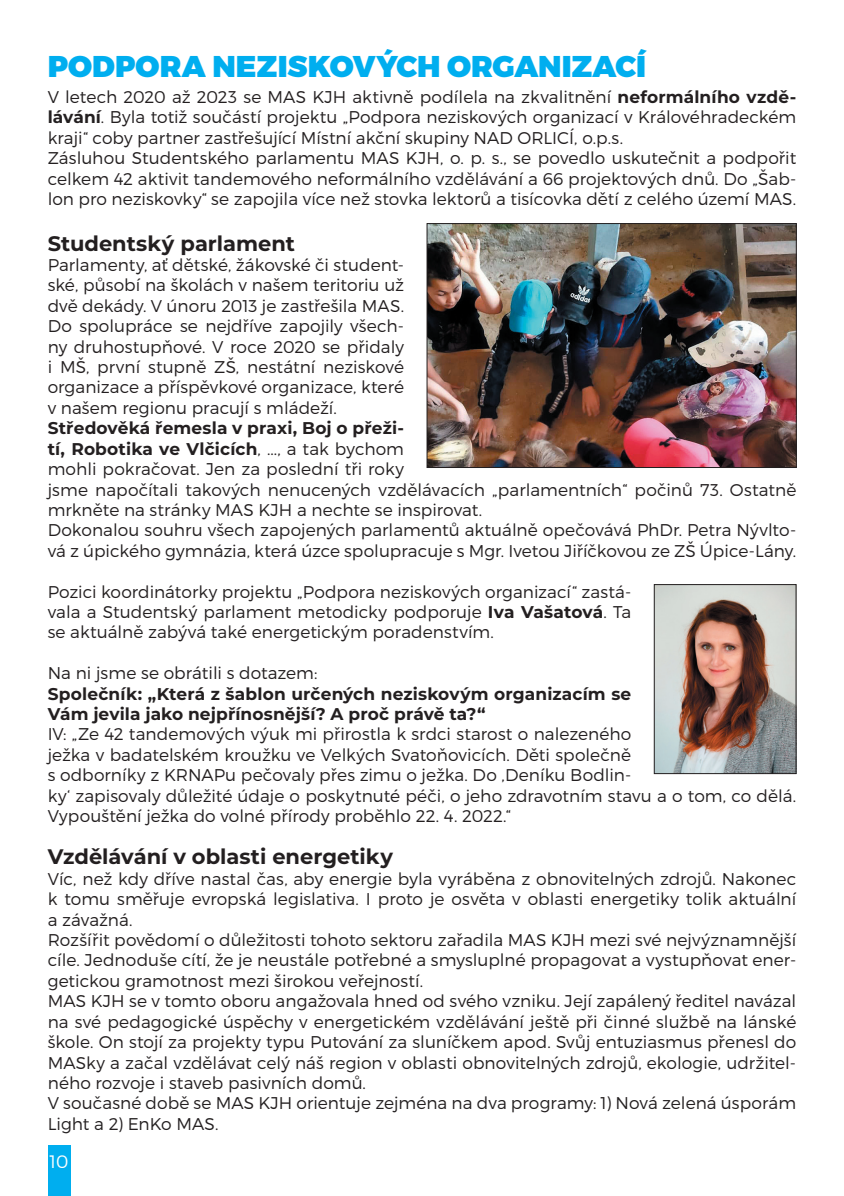
<style>
.page{position:relative;width:844px;height:1196px;background:#fff}
.page>*{position:absolute;margin:0;border:0;box-sizing:border-box;transform-origin:0 0}
.t1{font:900 30px "Montserrat";letter-spacing:.005em;color:#00aeef}
.t2{font:700 21px "Montserrat";color:#231f20}
.t3{font:300 18px "Montserrat";color:#fff}
.t4{font:300 17px/20.4px "Montserrat";color:#231f20}
.t5{font:700 17px/20.4px "Montserrat";letter-spacing:.005em;color:#231f20}
.s1{font-weight:700}
</style>
<div class="page">
<div style="left:48px;top:1145px;width:22px;height:50px;background:#00aeef"></div>
<img style="left:656px;top:586px;width:138px;height:185px">
<div style="left:654px;top:584px;width:142px;height:189px;border:1px solid #231f20"></div>
<img style="left:429px;top:225px;width:365px;height:240px">
<div style="left:427px;top:223px;width:369px;height:244px;border:1px solid #231f20"></div>
<h1 class="t1" style="left:48px;top:54px;width:600px">PODPORA NEZISKOVÝCH ORGANIZACÍ</h1>
<p class="t4" style="left:48px;top:88px;width:750px">V letech 2020 až 2023 se MAS KJH aktivně podílela na zkvalitnění <span class="s1">neformálního vzdě&shy;lávání</span>. Byla totiž součástí projektu „Podpora neziskových organizací v Královéhradeckém kraji“ coby partner zastřešující Místní akční skupiny NAD ORLICÍ, o.p.s.<br>Zásluhou Studentského parlamentu MAS KJH, o. p. s., se povedlo uskutečnit a podpořit celkem 42 aktivit tandemového neformálního vzdělávání a 66 projektových dnů. Do „Šab&shy;lon pro neziskovky“ se zapojila více než stovka lektorů a tisícovka dětí z celého území MAS.</p>
<p class="t2" style="left:48px;top:235px;width:249px">Studentský parlament</p>
<p class="t4" style="left:48px;top:256px;width:358px;text-align:justify">Parlamenty, ať dětské, žákovské či student&shy;ské, působí na školách v našem teritoriu už dvě dekády. V únoru 2013 je zastřešila MAS.<br>Do spolupráce se nejdříve zapojily všech&shy;ny druhostupňové. V roce 2020 se přidaly i MŠ, první stupně ZŠ, nestátní neziskové organizace a příspěvkové organizace, které v našem regionu pracují s mládeží.</p>
<p class="t4" style="left:48px;top:419px;width:750px"><span class="s1">Středověká řemesla v praxi, Boj o přeži-<br>tí, Robotika ve Vlčicích</span>, ..., a tak bychom<br>mohli pokračovat. Jen za poslední tři roky<br>jsme napočítali takových nenucených vzdělávacích „parlamentních“ počinů 73. Ostatně mrkněte na stránky MAS KJH a nechte se inspirovat.<br>Dokonalou souhru všech zapojených parlamentů aktuálně opečovává PhDr. Petra Nývlto&shy;vá z úpického gymnázia, která úzce spolupracuje s Mgr. Ivetou Jiříčkovou ze ZŠ Úpice-Lány.</p>
<p class="t4" style="left:48px;top:582px;width:585px;text-align:justify">Pozici koordinátorky projektu „Podpora neziskových organizací“ zastá&shy;vala a Studentský parlament metodicky podporuje <span class="s1">Iva Vašatová</span>. Ta se aktuálně zabývá také energetickým poradenstvím.</p>
<p class="t4" style="left:48px;top:664px;width:271px">Na ni jsme se obrátili s dotazem:</p>
<p class="t5" style="left:48px;top:684px;width:585px">Společník: „Která z šablon určených neziskovým organizacím se<br>Vám jevila jako nejpřínosnější? A proč právě ta?“</p>
<p class="t4" style="left:48px;top:725px;width:750px">IV: „Ze 42 tandemových výuk mi přirostla k srdci starost o nalezeného<br>ježka v badatelském kroužku ve Velkých Svatoňovicích. Děti společně<br>s odborníky z KRNAPu pečovaly přes zimu o ježka. Do ‚Deníku Bodlin-<br>ky‘ zapisovaly důležité údaje o poskytnuté péči, o jeho zdravotním stavu a o tom, co dělá.<br>Vypouštění ježka do volné přírody proběhlo 22. 4. 2022.“</p>
<p class="t2" style="left:48px;top:848px;width:347px">Vzdělávání v oblasti energetiky</p>
<p class="t4" style="left:48px;top:869px;width:750px">Víc, než kdy dříve nastal čas, aby energie byla vyráběna z obnovitelných zdrojů. Nakonec k tomu směřuje evropská legislativa. I proto je osvěta v oblasti energetiky tolik aktuální a závažná.<br>Rozšířit povědomí o důležitosti tohoto sektoru zařadila MAS KJH mezi své nejvýznamnější cíle. Jednoduše cítí, že je neustále potřebné a smysluplné propagovat a vystupňovat ener&shy;getickou gramotnost mezi širokou veřejností.<br>MAS KJH se v tomto oboru angažovala hned od svého vzniku. Její zapálený ředitel navázal na své pedagogické úspěchy v energetickém vzdělávání ještě při činné službě na lánské škole. On stojí za projekty typu Putování za sluníčkem apod. Svůj entuziasmus přenesl do MASky a začal vzdělávat celý náš region v oblasti obnovitelných zdrojů, ekologie, udržitel&shy;ného rozvoje i staveb pasivních domů.<br>V současné době se MAS KJH orientuje zejména na dva programy: 1) Nová zelená úsporám Light a 2) EnKo MAS.</p>
<p class="t3" style="left:50px;top:1154px;width:20px">10</p>
</div>
